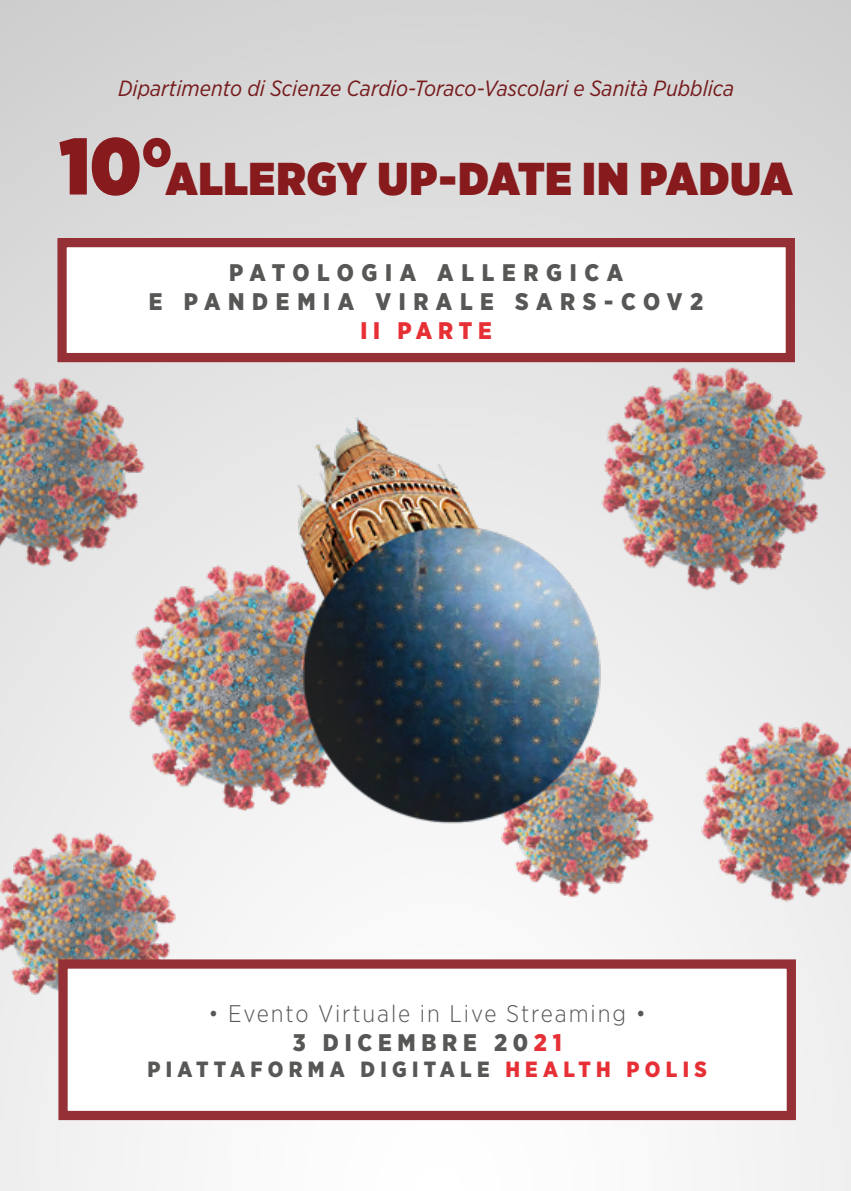
<style>
.page{position:relative;width:851px;height:1191px;background:#fff}
.page>*{position:absolute;margin:0;border:0;box-sizing:border-box;transform-origin:0 0}
.t1{font:900 46px "Gotham Narrow";letter-spacing:.015em;color:#861a1d}
.t2{font:300 24px/28.8px "Gotham Narrow";letter-spacing:.08em;color:#575756;text-align:center}
.t3{font:900 24px/28.8px "Gotham Narrow";letter-spacing:.32em;color:#575756;text-align:center}
.t4{font:900 24px "Gotham Narrow";letter-spacing:.24em;color:#e73035}
.t5{font:italic 22px "Gotham Narrow";color:#761a1c}
.t6{font:900 22px "Gotham Narrow";letter-spacing:.24em;color:#575756}
.s1{font-size:80px}
.s2{font-weight:900}
.s3{font-weight:900;color:#e73035}
.s4{color:#e73035}
</style>
<div class="page">
<div style="left:0;top:0;width:850px;height:1191px;background:linear-gradient(to bottom,#d4d4d4,#f9f9f9)"></div>
<img style="left:570px;top:349px;width:280px;height:257px">
<img style="left:455px;top:730px;width:220px;height:178px">
<img style="left:0;top:362px;width:187px;height:218px">
<img style="left:93px;top:545px;width:338px;height:284px">
<img style="left:0;top:818px;width:217px;height:207px">
<img style="left:675px;top:707px;width:175px;height:207px">
<img style="left:225px;top:415px;width:413px;height:413px">
<div style="left:62px;top:243px;width:728px;height:114px;background:#fff"></div>
<div style="left:57px;top:238px;width:737px;height:124px;border:9px solid #953136"></div>
<div style="left:63px;top:964px;width:728px;height:151px;background:#fff"></div>
<div style="left:58px;top:959px;width:737px;height:161px;border:9px solid #953136"></div>
<p class="t5" style="left:118px;top:75px;width:617px">Dipartimento di Scienze Cardio-Toraco-Vascolari e Sanità Pubblica</p>
<h1 class="t1" style="left:60px;top:147px;width:734px"><span class="s1">10°</span>ALLERGY UP-DATE IN PADUA</h1>
<p class="t3" style="left:149px;top:258px;width:556px">PATOLOGIA ALLERGICA<br>E PANDEMIA VIRALE SARS-COV2</p>
<p class="t4" style="left:360px;top:314px;width:133px">II PARTE</p>
<p class="t2" style="left:208px;top:998px;width:438px">• Evento Virtuale in Live Streaming •<br><span class="s2">3 DICEMBRE 20</span><span class="s3">21</span></p>
<p class="t6" style="left:147px;top:1054px;width:560px">PIATTAFORMA DIGITALE <span class="s4">HEALTH POLIS</span></p>
</div>
